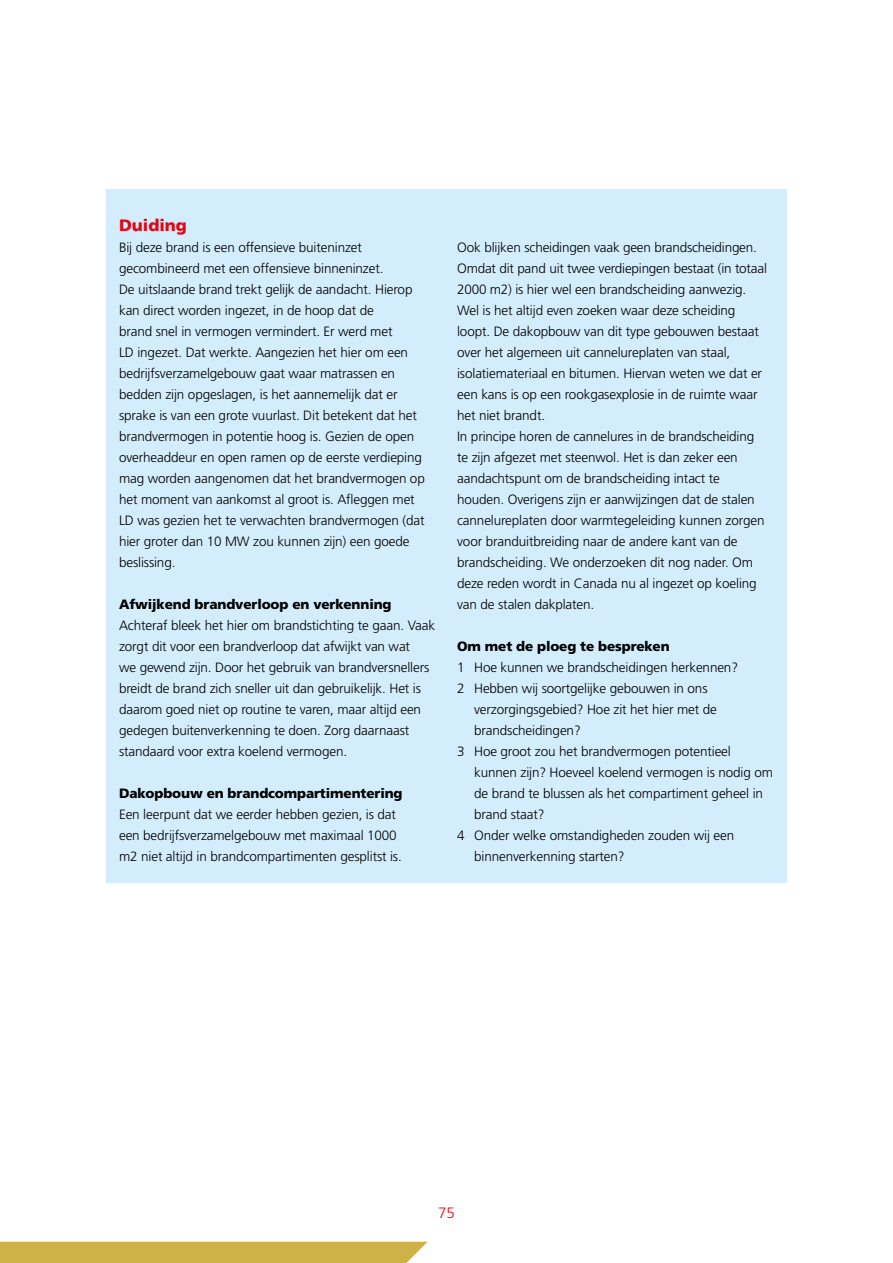
<style>
.page{position:relative;width:893px;height:1263px;background:#fff}
.page>*{position:absolute;margin:0;border:0;box-sizing:border-box;transform-origin:0 0}
.t1{font:900 16.5px "Frutiger LT Std";color:#e30613}
.t2{font:300 15px "Frutiger LT Std";color:#e30613}
.t3{font:300 13.5px/21px "Frutiger LT Std";letter-spacing:-.01em;color:#000}
.t4{font:900 13.5px "Frutiger LT Std";letter-spacing:-.01em;color:#000}
</style>
<div class="page">
<div style="left:0;top:1242px;width:428px;height:21px;background:#cfb247"></div>
<div style="left:106px;top:189px;width:681px;height:693px;background:#d4edfc"></div>
<p class="t1" style="left:119px;top:215px;width:69px">Duiding</p>
<p class="t3" style="left:119px;top:237px;width:307px">Bij deze brand is een offensieve buiteninzet gecombineerd met een offensieve binneninzet.<br>De uitslaande brand trekt gelijk de aandacht. Hierop kan direct worden ingezet, in de hoop dat de<br>brand snel in vermogen vermindert. Er werd met<br>LD ingezet. Dat werkte. Aangezien het hier om een bedrijfsverzamelgebouw gaat waar matrassen en bedden zijn opgeslagen, is het aannemelijk dat er sprake is van een grote vuurlast. Dit betekent dat het brandvermogen in potentie hoog is. Gezien de open overheaddeur en open ramen op de eerste verdieping mag worden aangenomen dat het brandvermogen op het moment van aankomst al groot is. Afleggen met LD was gezien het te verwachten brandvermogen (dat hier groter dan 10 MW zou kunnen zijn) een goede beslissing.</p>
<p class="t4" style="left:119px;top:596px;width:274px">Afwijkend brandverloop en verkenning</p>
<p class="t3" style="left:119px;top:615px;width:318px">Achteraf bleek het hier om brandstichting te gaan. Vaak zorgt dit voor een brandverloop dat afwijkt van wat<br>we gewend zijn. Door het gebruik van brandversnellers breidt de brand zich sneller uit dan gebruikelijk. Het is daarom goed niet op routine te varen, maar altijd een gedegen buitenverkenning te doen. Zorg daarnaast standaard voor extra koelend vermogen.</p>
<p class="t4" style="left:119px;top:785px;width:285px">Dakopbouw en brandcompartimentering</p>
<p class="t3" style="left:119px;top:804px;width:284px">Een leerpunt dat we eerder hebben gezien, is dat een bedrijfsverzamelgebouw met maximaal 1000 m2 niet altijd in brandcompartimenten gesplitst is.</p>
<p class="t3" style="left:457px;top:237px;width:311px">Ook blijken scheidingen vaak geen brandscheidingen.<br>Omdat dit pand uit twee verdiepingen bestaat (in totaal 2000 m2) is hier wel een brandscheiding aanwezig.<br>Wel is het altijd even zoeken waar deze scheiding loopt. De dakopbouw van dit type gebouwen bestaat over het algemeen uit cannelureplaten van staal, isolatiemateriaal en bitumen. Hiervan weten we dat er een kans is op een rookgasexplosie in de ruimte waar het niet brandt.<br>In principe horen de cannelures in de brandscheiding te zijn afgezet met steenwol. Het is dan zeker een aandachtspunt om de brandscheiding intact te houden. Overigens zijn er aanwijzingen dat de stalen cannelureplaten door warmtegeleiding kunnen zorgen voor branduitbreiding naar de andere kant van de brandscheiding. We onderzoeken dit nog nader. Om deze reden wordt in Canada nu al ingezet op koeling van de stalen dakplaten.</p>
<p class="t4" style="left:457px;top:638px;width:214px">Om met de ploeg te bespreken</p>
<p class="t3" style="left:457px;top:657px;width:282px">1 Hoe kunnen we brandscheidingen herkennen?</p>
<p class="t3" style="left:457px;top:678px;width:252px">2 Hebben wij soortgelijke gebouwen in ons</p>
<p class="t3" style="left:474px;top:699px;width:244px">verzorgingsgebied? Hoe zit het hier met de</p>
<p class="t3" style="left:474px;top:720px;width:108px">brandscheidingen?</p>
<p class="t3" style="left:457px;top:741px;width:275px">3 Hoe groot zou het brandvermogen potentieel</p>
<p class="t3" style="left:474px;top:762px;width:300px">kunnen zijn? Hoeveel koelend vermogen is nodig om</p>
<p class="t3" style="left:474px;top:783px;width:290px">de brand te blussen als het compartiment geheel in</p>
<p class="t3" style="left:474px;top:804px;width:72px">brand staat?</p>
<p class="t3" style="left:457px;top:825px;width:279px">4 Onder welke omstandigheden zouden wij een</p>
<p class="t3" style="left:474px;top:846px;width:152px">binnenverkenning starten?</p>
<p class="t2" style="left:438px;top:1204px;width:18px">75</p>
</div>
